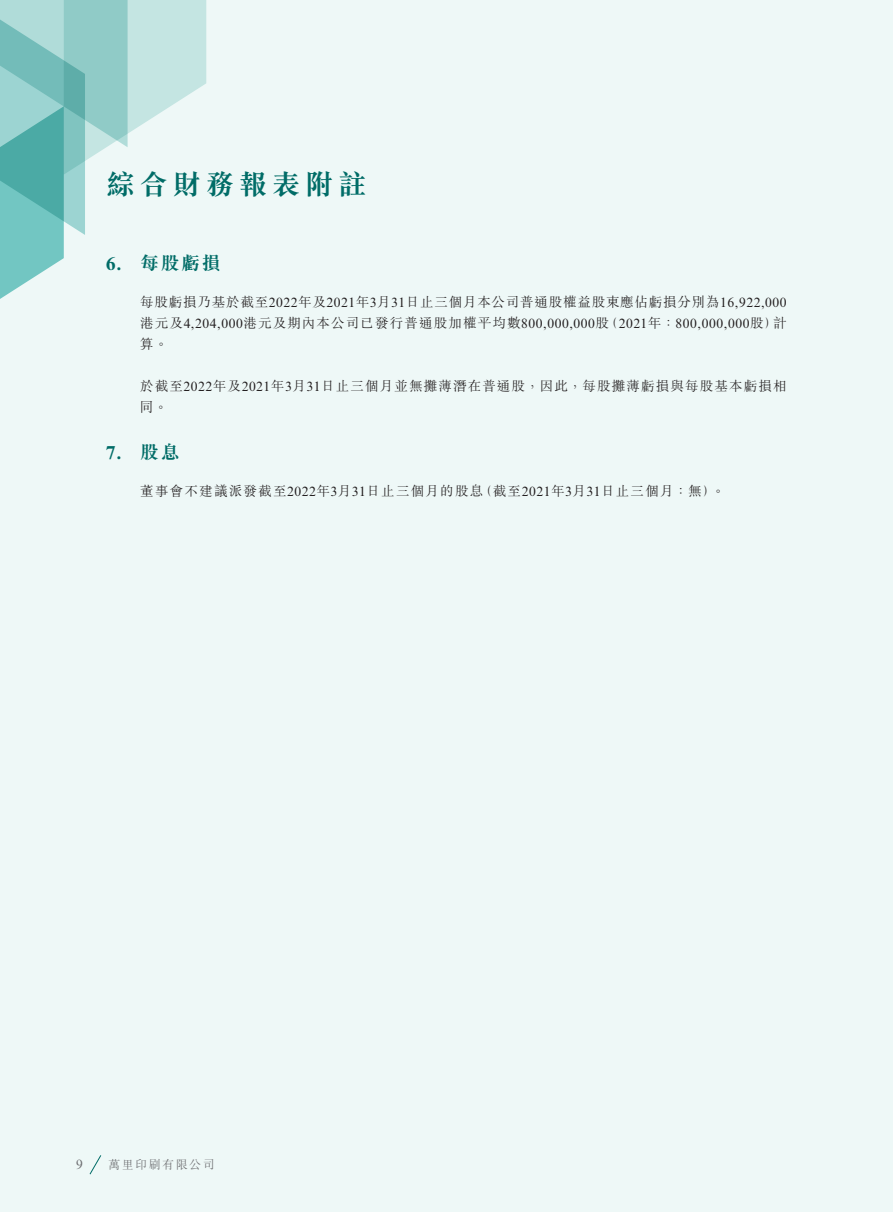
<style>
.page{position:relative;width:893px;height:1212px;background:#eef8f7}
.page>*{position:absolute;margin:0;border:0;box-sizing:border-box;transform-origin:0 0}
.t1{font:700 28.5px "M Sung HK";letter-spacing:.16em;color:#006c67}
.t2{font:700 18.75px "M Sung HK";letter-spacing:.09em;color:#006c67}
.t3{font:700 18.75px "Times New Roman MT Std";color:#006c67}
.t4{font:300 13.5px/21px "M Sung HK";letter-spacing:.085em;color:#231f20}
.t5{font:300 13.5px/21px "M Sung HK";letter-spacing:.06em;color:#231f20;text-align:right}
.t6{font:13.5px "Times New Roman MT Std";letter-spacing:.045em;color:#231f20}
.t7{font:13.5px "Times New Roman MT Std";color:#6c6d70}
.t8{font:300 12px "M Sung HK";letter-spacing:.125em;color:#6c6d70}
.s1{font-family:"Times New Roman MT Std";font-weight:400}
.s2{font-family:"M Sung HK";font-weight:300}
</style>
<div class="page">
<svg style="left:0;top:0;width:206px;height:299px"></svg>
<svg style="left:89px;top:1155px;width:13px;height:20px"></svg>
<h1 class="t1" style="left:106px;top:165px;width:262px">綜合財務報表附註</h1>
<h2 class="t3" style="left:106px;top:252px;width:17px">6.</h2>
<h2 class="t3" style="left:106px;top:441px;width:17px">7.</h2>
<h2 class="t2" style="left:140px;top:250px;width:82px">每股虧損</h2>
<p class="t5" style="left:140px;top:291px;width:648px">每股虧損乃基於截至<span class="s1">2022</span>年及<span class="s1">2021</span>年月<span class="s1">3 31</span>日止三個月本公司普通股權益股東應佔虧損分別為<span class="s1">16,922,000</span>計</p>
<p class="t4" style="left:140px;top:312px;width:470px">港元及<span class="s1">4,204,000</span>港元及期內本公司已發行普通股加權平均數<span class="s1">800,000,000</span>股算。</p>
<p class="t4" style="left:140px;top:375px;width:648px">於截至<span class="s1">2022</span>年及<span class="s1">2021</span>年月<span class="s1">3 31</span>日止三個月並無攤薄潛在普通股，因此，每股攤薄虧損與每股基本虧損相同。</p>
<h2 class="t2" style="left:140px;top:439px;width:41px">股息</h2>
<p class="t6" style="left:605px;top:316px;width:174px"><span class="s2">（</span>2021<span class="s2">年：</span>800,000,000<span class="s2">股）</span></p>
<p class="t4" style="left:140px;top:480px;width:344px">董事會不建議派發截至<span class="s1">2022</span>年月<span class="s1">3 31</span>日止三個月的股息</p>
<p class="t4" style="left:479px;top:480px;width:239px">（截至<span class="s1">2021</span>年月<span class="s1">3 31</span>日止三個月：無(</p>
<p class="t4" style="left:711px;top:480px;width:15px">。</p>
<p class="t7" style="left:76px;top:1157px;width:8px">9</p>
<p class="t8" style="left:108px;top:1156px;width:108px">萬里印刷有限公司</p>
</div>
